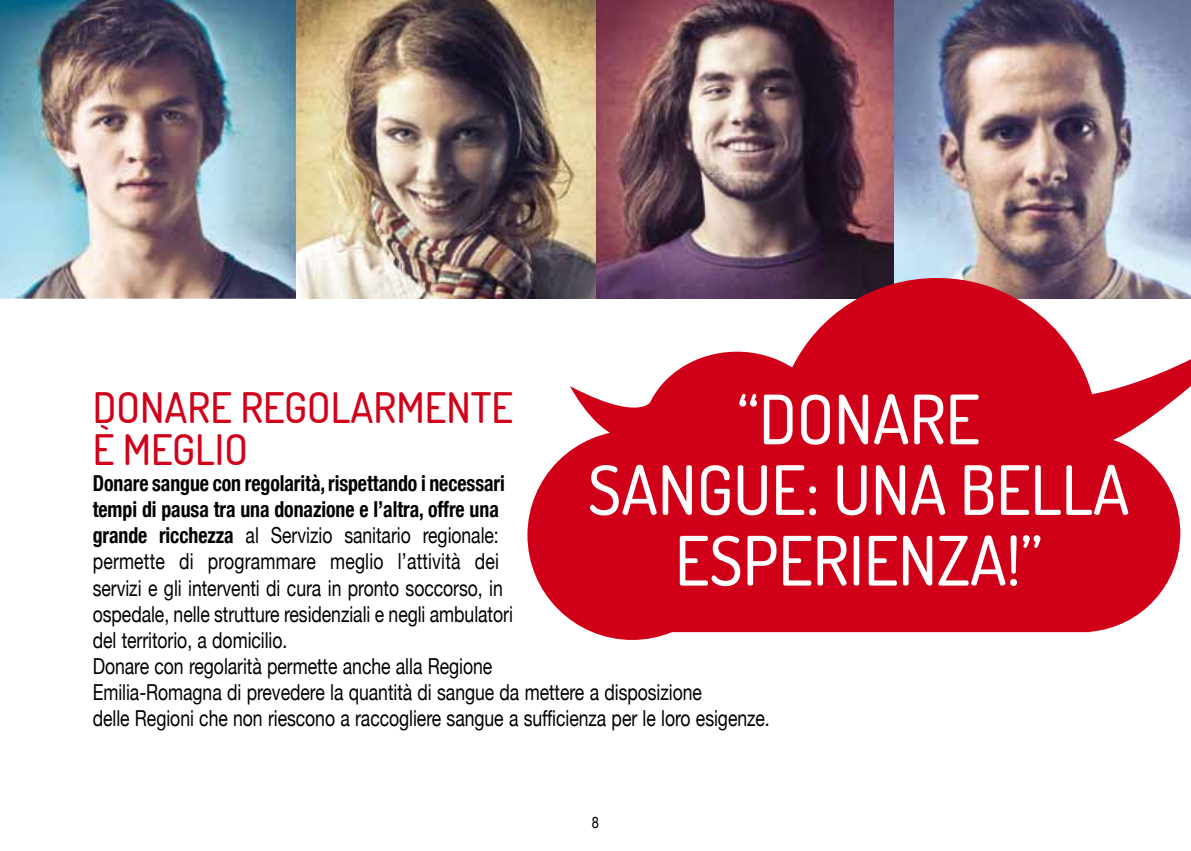
<style>
.page{position:relative;width:1191px;height:851px;background:#fff}
.page>*{position:absolute;margin:0;border:0;box-sizing:border-box;transform-origin:0 0}
.t1{font:500 68px/70.6px "Dosis";color:#fff;text-align:center}
.t2{font:500 42px/42px "Dosis";color:#d10019}
.t3{font:22px/26px "Helvetica Neue";letter-spacing:-.005em;color:#000;scale:.8 1}
.t4{font:16px "Helvetica Neue";color:#000;scale:.8 1}
.s1{font-weight:700;font-stretch:condensed}
</style>
<div class="page">
<img style="left:0;top:0;width:297px;height:298px">
<img style="left:297px;top:0;width:894px;height:298px">
<svg style="left:1180px;top:294px;width:11px;height:101px"></svg>
<svg style="left:527px;top:278px;width:653px;height:361px;fill:#d10019"></svg>
<h2 class="t2" style="left:93px;top:386px;width:422px">DONARE REGOLARMENTE<br>È MEGLIO</h2>
<p class="t3" style="left:93px;top:470px;width:848px"><span class="s1">Donare sangue con regolarità, rispettando i necessari<br>tempi di pausa tra una donazione e l’altra, offre una<br>grande ricchezza</span> al Servizio sanitario regionale:<br>permette di programmare meglio l’attività dei<br>servizi e gli interventi di cura in pronto soccorso, in<br>ospedale, nelle strutture residenziali e negli ambulatori<br>del territorio, a domicilio.<br>Donare con regolarità permette anche alla Regione<br>Emilia-Romagna di prevedere la quantità di sangue da mettere a disposizione<br>delle Regioni che non riescono a raccogliere sangue a sufficienza per le loro esigenze.</p>
<h1 class="t1" style="left:588px;top:382px;width:543px">“DONARE<br>SANGUE: UNA BELLA<br>ESPERIENZA!”</h1>
<p class="t4" style="left:592px;top:812px;width:10px">8</p>
</div>
